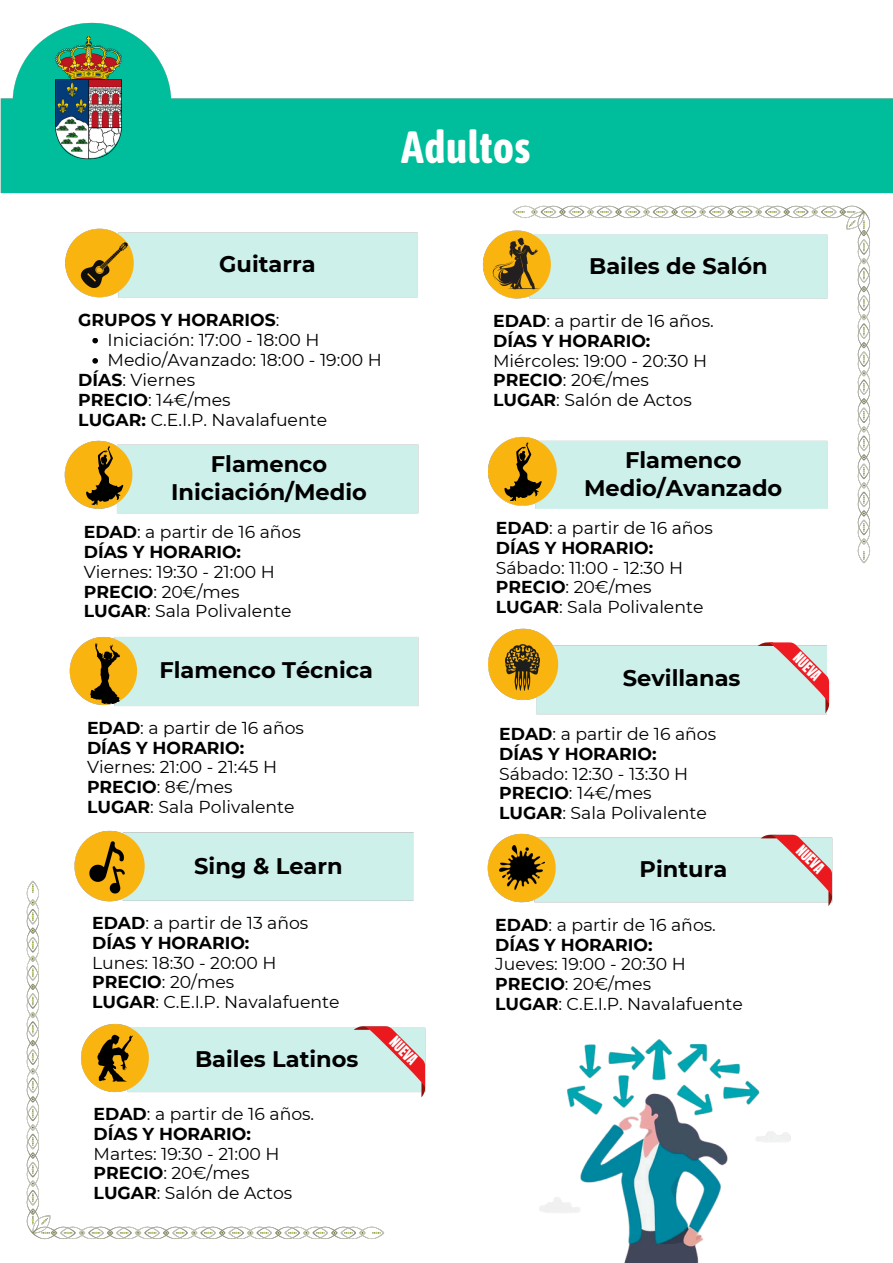
<style>
.page{position:relative;width:893px;height:1263px;background:#fff}
.page>*{position:absolute;margin:0;border:0;box-sizing:border-box;transform-origin:0 0}
.t1{font:700 45px "Asap Condensed";color:#fff}
.t2{font:700 22.5px/28.1px "Montserrat";color:#000;text-align:center}
.t3{font:17.25px/19.6px "Montserrat";color:#000}
.t4{font:700 17.25px "Montserrat";color:#000}
.t5{font:13.5px "Anton";color:#fff}
.s1{font-weight:400}
.s2{font-weight:700}
</style>
<div class="page">
<img style="left:69px;top:637px;width:350px;height:69px">
<img style="left:64px;top:440px;width:355px;height:74px">
<img style="left:65px;top:228px;width:353px;height:70px">
<img style="left:488px;top:628px;width:342px;height:87px">
<img style="left:0;top:22px;width:893px;height:172px">
<img style="left:483px;top:205px;width:387px;height:359px">
<img style="left:55px;top:36px;width:66px;height:125px">
<img style="left:90px;top:643px;width:29px;height:60px">
<svg style="left:86px;top:446px;width:37px;height:59px;background:#a6790e"></svg>
<img style="left:78px;top:238px;width:53px;height:54px">
<img style="left:26px;top:830px;width:400px;height:410px">
<svg style="left:504px;top:442px;width:37px;height:59px;background:#a7780a"></svg>
<img style="left:506px;top:644px;width:33px;height:46px">
<img style="left:489px;top:234px;width:55px;height:58px">
<svg style="left:757px;top:642px;width:72px;height:71px;background:#d5c0be"></svg>
<img style="left:487px;top:833px;width:346px;height:73px">
<img style="left:539px;top:1039px;width:252px;height:224px">
<svg style="left:92px;top:338px;width:6px;height:5px"></svg>
<svg style="left:92px;top:358px;width:6px;height:6px"></svg>
<img style="left:499px;top:845px;width:45px;height:44px">
<h4 class="t1" style="left:401px;top:121px;width:130px">Adultos</h4>
<p class="t2" style="left:219px;top:249px;width:98px">Guitarra</p>
<p class="t4" style="left:78px;top:309px;width:203px">GRUPOS Y HORARIOS<span class="s1">:</span></p>
<h2 class="t3" style="left:108px;top:330px;width:276px">Iniciación: 17:00 - 18:00 H<br>Medio/Avanzado: 18:00 - 19:00 H</h2>
<p class="t3" style="left:78px;top:370px;width:250px"><span class="s2">DÍAS</span>: Viernes<br><span class="s2">PRECIO</span>: 14€/mes<br><span class="s2">LUGAR:</span> C.E.I.P. Navalafuente</p>
<h2 class="t2" style="left:171px;top:449px;width:197px">Flamenco<br>Iniciación/Medio</h2>
<h4 class="t3" style="left:84px;top:522px;width:218px"><span class="s2">EDAD</span>: a partir de 16 años<br><span class="s2">DÍAS Y HORARIO:<br></span>Viernes: 19:30 - 21:00 H<br><span class="s2">PRECIO</span>: 20€/mes<br><span class="s2">LUGAR</span>: Sala Polivalente</h4>
<p class="t2" style="left:159px;top:656px;width:215px">Flamenco Técnica</p>
<h2 class="t3" style="left:87px;top:718px;width:218px"><span class="s2">EDAD</span>: a partir de 16 años<br><span class="s2">DÍAS Y HORARIO:<br></span>Viernes: 21:00 - 21:45 H<br><span class="s2">PRECIO</span>: 8€/mes<br><span class="s2">LUGAR</span>: Sala Polivalente</h2>
<h2 class="t2" style="left:194px;top:852px;width:150px">Sing &amp; Learn</h2>
<p class="t3" style="left:92px;top:913px;width:249px"><span class="s2">EDAD</span>: a partir de 13 años<br><span class="s2">DÍAS Y HORARIO:<br></span>Lunes: 18:30 - 20:00 H<br><span class="s2">PRECIO</span>: 20/mes<br><span class="s2">LUGAR</span>: C.E.I.P. Navalafuente</p>
<h4 class="t2" style="left:195px;top:1045px;width:165px">Bailes Latinos</h4>
<h4 class="t3" style="left:94px;top:1104px;width:222px"><span class="s2">EDAD</span>: a partir de 16 años.<br><span class="s2">DÍAS Y HORARIO:<br></span>Martes: 19:30 - 21:00 H<br><span class="s2">PRECIO</span>: 20€/mes<br><span class="s2">LUGAR</span>: Salón de Actos</h4>
<p class="t5" style="left:399px;top:1032px;width:33px;rotate:45deg">NUEVA</p>
<p class="t2" style="left:589px;top:252px;width:180px">Bailes de Salón</p>
<p class="t3" style="left:493px;top:311px;width:222px"><span class="s2">EDAD</span>: a partir de 16 años.<br><span class="s2">DÍAS Y HORARIO:<br></span>Miércoles: 19:00 - 20:30 H<br><span class="s2">PRECIO</span>: 20€/mes<br><span class="s2">LUGAR</span>: Salón de Actos</p>
<h2 class="t2" style="left:584px;top:445px;width:200px">Flamenco<br>Medio/Avanzado</h2>
<h4 class="t3" style="left:496px;top:518px;width:218px"><span class="s2">EDAD</span>: a partir de 16 años<br><span class="s2">DÍAS Y HORARIO:<br></span>Sábado: 11:00 - 12:30 H<br><span class="s2">PRECIO</span>: 20€/mes<br><span class="s2">LUGAR</span>: Sala Polivalente</h4>
<p class="t2" style="left:623px;top:664px;width:119px">Sevillanas</p>
<h4 class="t5" style="left:803px;top:648px;width:33px;rotate:45deg">NUEVA</h4>
<p class="t3" style="left:499px;top:724px;width:218px"><span class="s2">EDAD</span>: a partir de 16 años<br><span class="s2">DÍAS Y HORARIO:<br></span>Sábado: 12:30 - 13:30 H<br><span class="s2">PRECIO</span>: 14€/mes<br><span class="s2">LUGAR</span>: Sala Polivalente</p>
<h4 class="t2" style="left:639px;top:855px;width:89px">Pintura</h4>
<h2 class="t3" style="left:495px;top:915px;width:249px"><span class="s2">EDAD</span>: a partir de 16 años.<br><span class="s2">DÍAS Y HORARIO:<br></span>Jueves: 19:00 - 20:30 H<br><span class="s2">PRECIO</span>: 20€/mes<br><span class="s2">LUGAR</span>: C.E.I.P. Navalafuente</h2>
<p class="t5" style="left:806px;top:841px;width:33px;rotate:45deg">NUEVA</p>
</div>
